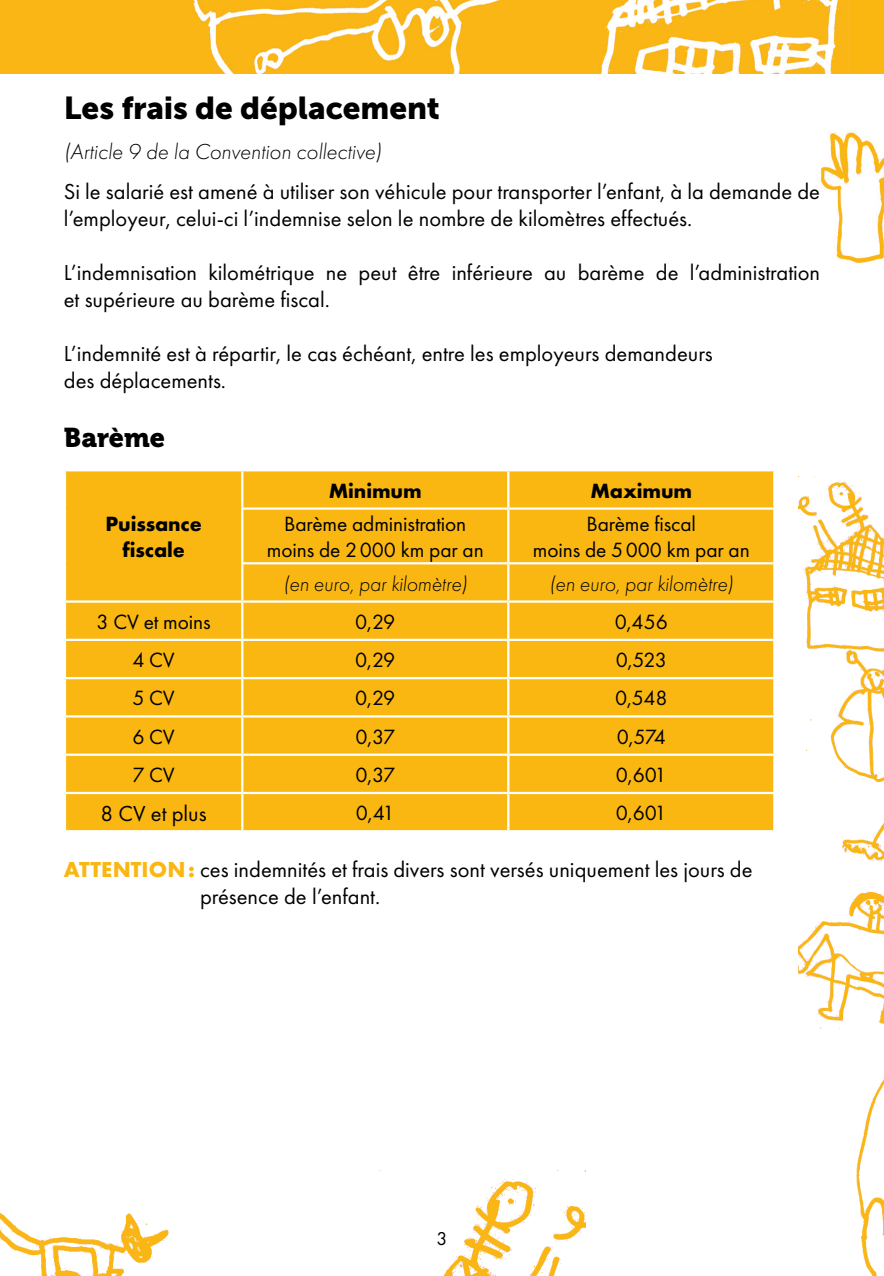
<style>
.page{position:relative;width:884px;height:1276px;background:#fff}
.page>*{position:absolute;margin:0;border:0;box-sizing:border-box;transform-origin:0 0}
.Titre_chapitre{font:31.5px "Museo Sans 900";letter-spacing:-.005em;color:#000}
.sous_titre{font:27px "Museo 900";color:#000}
.Texte_courant{font:22.5px/27px "Futura PT";color:#000}
.Texte_courant-2{font:italic 300 22.5px "Futura PT";color:#000}
.Texte_courant-3{font:21.38px/25.7px "Futura PT";letter-spacing:-.005em;color:#000;text-align:center}
.Texte_courant-4{font:italic 300 21.38px "Futura PT";letter-spacing:-.005em;color:#000}
.Texte_courant-5{font:700 21.38px "Futura PT";letter-spacing:-.005em;color:#000}
.t1{font:19.35px "Futura PT";color:#000}
.s1{font-weight:700;color:#fab712}
</style>
<div class="page">
<img style="left:798px;top:481px;width:85px;height:548px">
<img style="left:379px;top:1170px;width:206px;height:106px">
<img style="left:0;top:1212px;width:169px;height:64px">
<img style="left:820px;top:132px;width:63px;height:131px">
<div style="left:0;top:0;width:883px;height:73px;background:#fab712"></div>
<img style="left:193px;top:0;width:647px;height:73px">
<img style="left:856px;top:1081px;width:27px;height:195px">
<div style="left:66px;top:471px;width:707px;height:359px;background:#fab712"></div>
<hr style="left:241px;top:471px;width:2px;height:36px;background:#fff">
<hr style="left:241px;top:510px;width:2px;height:52px;background:#fff">
<hr style="left:241px;top:564px;width:2px;height:36px;background:#fff">
<hr style="left:241px;top:603px;width:2px;height:36px;background:#fff">
<hr style="left:507px;top:471px;width:2px;height:36px;background:#fff">
<hr style="left:241px;top:507px;width:267px;height:3px;background:#fff">
<hr style="left:508px;top:507px;width:267px;height:3px;background:#fff">
<hr style="left:241px;top:562px;width:267px;height:2px;background:#fff">
<hr style="left:508px;top:562px;width:267px;height:2px;background:#fff">
<hr style="left:64px;top:600px;width:178px;height:3px;background:#fff">
<hr style="left:242px;top:600px;width:266px;height:3px;background:#fff">
<hr style="left:508px;top:600px;width:267px;height:3px;background:#fff">
<hr style="left:64px;top:639px;width:178px;height:2px;background:#fff">
<hr style="left:64px;top:677px;width:178px;height:2px;background:#fff">
<hr style="left:64px;top:715px;width:178px;height:2px;background:#fff">
<hr style="left:64px;top:753px;width:178px;height:3px;background:#fff">
<hr style="left:64px;top:792px;width:178px;height:2px;background:#fff">
<hr style="left:242px;top:639px;width:266px;height:2px;background:#fff">
<hr style="left:241px;top:641px;width:2px;height:36px;background:#fff">
<hr style="left:508px;top:639px;width:267px;height:2px;background:#fff">
<hr style="left:242px;top:677px;width:266px;height:2px;background:#fff">
<hr style="left:241px;top:679px;width:2px;height:36px;background:#fff">
<hr style="left:508px;top:677px;width:267px;height:2px;background:#fff">
<hr style="left:242px;top:715px;width:266px;height:2px;background:#fff">
<hr style="left:241px;top:717px;width:2px;height:36px;background:#fff">
<hr style="left:508px;top:715px;width:267px;height:2px;background:#fff">
<hr style="left:242px;top:753px;width:266px;height:3px;background:#fff">
<hr style="left:241px;top:756px;width:2px;height:36px;background:#fff">
<hr style="left:508px;top:753px;width:267px;height:3px;background:#fff">
<hr style="left:242px;top:792px;width:266px;height:2px;background:#fff">
<hr style="left:241px;top:794px;width:2px;height:36px;background:#fff">
<hr style="left:508px;top:792px;width:267px;height:2px;background:#fff">
<hr style="left:507px;top:641px;width:2px;height:36px;background:#fff">
<hr style="left:507px;top:679px;width:2px;height:36px;background:#fff">
<hr style="left:507px;top:717px;width:2px;height:36px;background:#fff">
<hr style="left:507px;top:756px;width:2px;height:36px;background:#fff">
<hr style="left:507px;top:794px;width:2px;height:36px;background:#fff">
<hr style="left:507px;top:510px;width:2px;height:52px;background:#fff">
<hr style="left:507px;top:564px;width:2px;height:36px;background:#fff">
<hr style="left:507px;top:603px;width:2px;height:36px;background:#fff">
<p class="Titre_chapitre" style="left:64px;top:90px;width:377px">Les frais de déplacement</p>
<p class="Texte_courant-2" style="left:64px;top:139px;width:319px">(Article 9 de la Convention collective)</p>
<p class="Texte_courant" style="left:64px;top:178px;width:757px">Si le salarié est amené à utiliser son véhicule pour transporter l’enfant, à la demande de l’employeur, celui-ci l’indemnise selon le nombre de kilomètres effectués.</p>
<p class="Texte_courant" style="left:64px;top:259px;width:757px">L’indemnisation kilométrique ne peut être inférieure au barème de l’administration et supérieure au barème fiscal.</p>
<p class="Texte_courant" style="left:64px;top:340px;width:650px">L’indemnité est à répartir, le cas échéant, entre les employeurs demandeurs des déplacements.</p>
<p class="sous_titre" style="left:64px;top:422px;width:103px">Barème</p>
<p class="Texte_courant-5" style="left:105px;top:510px;width:98px">Puissance</p>
<p class="Texte_courant-5" style="left:122px;top:536px;width:64px">fiscale</p>
<p class="Texte_courant-5" style="left:329px;top:477px;width:94px">Minimum</p>
<p class="Texte_courant-5" style="left:590px;top:477px;width:103px">Maximum</p>
<p class="Texte_courant-3" style="left:267px;top:511px;width:218px">Barème administration moins de 2000 km par an</p>
<p class="Texte_courant-3" style="left:532px;top:511px;width:218px">Barème fiscal<br>moins de 5000 km par an</p>
<p class="Texte_courant-4" style="left:283px;top:571px;width:186px">(en euro, par kilomètre)</p>
<p class="Texte_courant-4" style="left:549px;top:571px;width:186px">(en euro, par kilomètre)</p>
<p class="Texte_courant-3" style="left:96px;top:609px;width:116px">3 CV et moins</p>
<p class="Texte_courant-3" style="left:355px;top:609px;width:42px">0,29</p>
<p class="Texte_courant-3" style="left:614px;top:609px;width:55px">0,456</p>
<p class="Texte_courant-3" style="left:132px;top:647px;width:44px">4 CV</p>
<p class="Texte_courant-3" style="left:355px;top:647px;width:42px">0,29</p>
<p class="Texte_courant-3" style="left:615px;top:647px;width:53px">0,523</p>
<p class="Texte_courant-3" style="left:132px;top:685px;width:44px">5 CV</p>
<p class="Texte_courant-3" style="left:355px;top:685px;width:42px">0,29</p>
<p class="Texte_courant-3" style="left:615px;top:685px;width:54px">0,548</p>
<p class="Texte_courant-3" style="left:132px;top:723px;width:44px">6 CV</p>
<p class="Texte_courant-3" style="left:355px;top:723px;width:41px">0,37</p>
<p class="Texte_courant-3" style="left:616px;top:723px;width:51px">0,574</p>
<p class="Texte_courant-3" style="left:132px;top:762px;width:44px">7 CV</p>
<p class="Texte_courant-3" style="left:355px;top:762px;width:41px">0,37</p>
<p class="Texte_courant-3" style="left:615px;top:762px;width:52px">0,601</p>
<p class="Texte_courant" style="left:100px;top:799px;width:108px">8 CV et plus</p>
<p class="Texte_courant-3" style="left:356px;top:800px;width:40px">0,41</p>
<p class="Texte_courant-3" style="left:615px;top:800px;width:52px">0,601</p>
<p class="Texte_courant" style="left:200px;top:856px;width:554px;text-indent:-136px"><span class="s1">ATTENTION:</span> ces indemnités et frais divers sont versés uniquement les jours de présence de l’enfant.</p>
<p class="t1" style="left:436px;top:1227px;width:12px">3</p>
</div>
